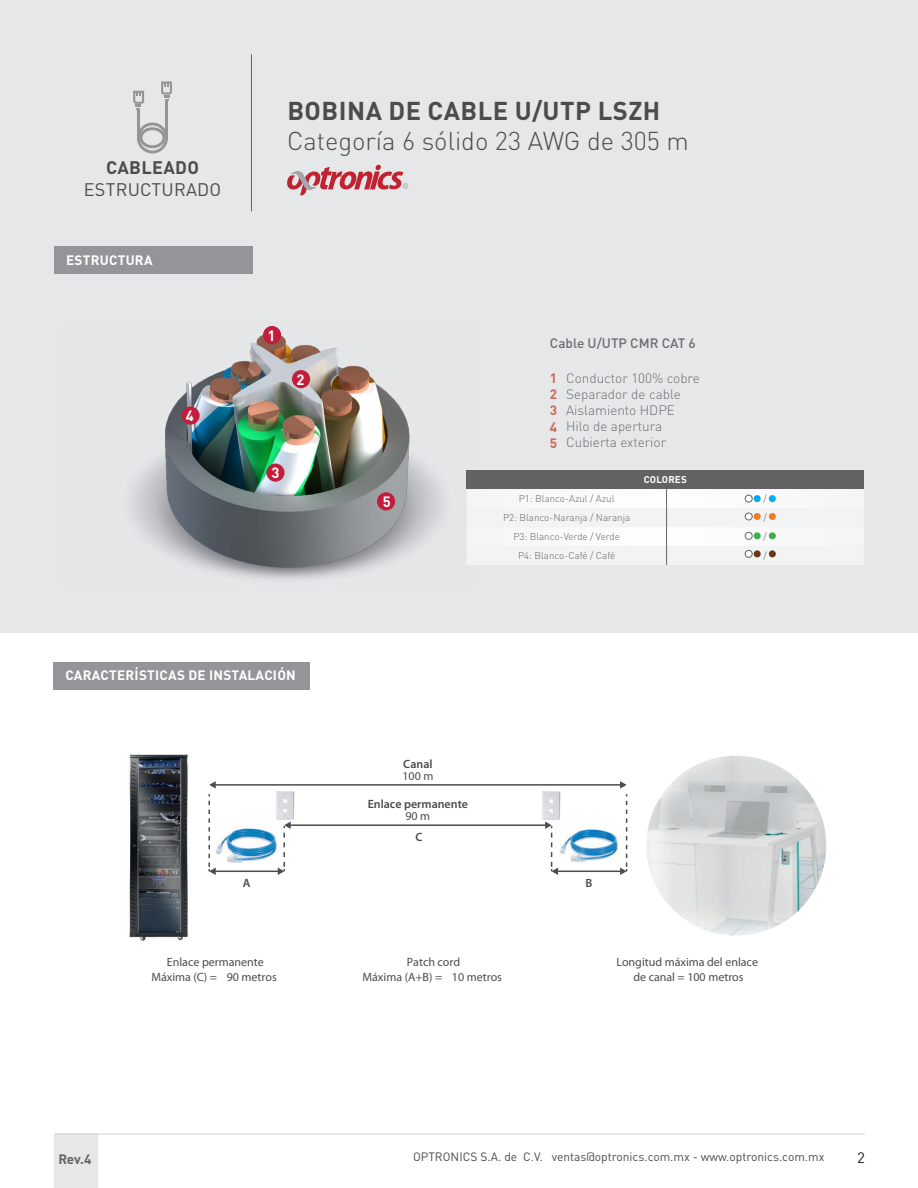
<style>
.page{position:relative;width:918px;height:1188px;background:#fff}
.page>*{position:absolute;margin:0;border:0;box-sizing:border-box;transform-origin:0 0}
.t1{font:300 25.5px "DIN Pro";color:#4b4c4d}
.t2{font:700 25.5px "DIN Pro";letter-spacing:.02em;color:#4b4c4d}
.t3{font:18px "DIN Pro";letter-spacing:.01em;color:#4b4c4d}
.t4{font:700 18px "DIN Pro";letter-spacing:.02em;color:#4b4c4d}
.t5{font:15px "DIN Pro";color:#231f20}
.t6{font:700 14.7px "DIN Pro";color:#fff}
.t7{font:300 13.5px/16.2px "DIN Pro";color:#6c6d70}
.t8{font:700 13.5px "DIN Pro";letter-spacing:.02em;color:#fff}
.t9{font:500 13.5px "DIN Pro";color:#6c6d70}
.t10{font:700 13.5px "DIN Pro";color:#636366}
.t11{font:700 13.5px/16.2px "DIN Pro";color:#ce6859;text-align:justify}
.t12{font:12px/14.4px "Myriad Pro";color:#4b4c4d;text-align:center}
.t13{font:12px "DIN Pro";color:#4b4c4d}
.t14{font:600 12px "Myriad Pro";color:#4b4c4d}
.t15{font:300 9.75px "DIN Pro";color:#636366}
.t16{font:700 9.75px "DIN Pro";letter-spacing:.02em;color:#fff}
</style>
<div class="page">
<div style="left:0;top:0;width:918px;height:632px;background:#e6e7e9"></div>
<div style="left:54px;top:1134px;width:44px;height:54px;background:#e6e7e9"></div>
<hr style="left:251px;top:54px;width:1px;height:157px;background:#636366">
<hr style="left:55px;top:1134px;width:810px;height:1px;background:#d1d2d4">
<svg style="left:287px;top:165px;width:121px;height:30px"></svg>
<svg style="left:137px;top:123px;width:31px;height:31px"></svg>
<hr style="left:137px;top:110px;width:3px;height:28px;background:#949594">
<hr style="left:165px;top:101px;width:3px;height:37px;background:#949594">
<svg style="left:133px;top:91px;width:11px;height:19px"></svg>
<svg style="left:161px;top:82px;width:11px;height:19px"></svg>
<div style="left:54px;top:246px;width:199px;height:28px;background:#939598"></div>
<img style="left:131px;top:326px;width:336px;height:254px">
<div style="left:292px;top:370px;width:18px;height:18px;background:#c21e3c;border-radius:50%"></div>
<div style="left:266px;top:464px;width:19px;height:18px;background:#c21e3c;border-radius:50%"></div>
<div style="left:182px;top:407px;width:18px;height:18px;background:#c21e3c;border-radius:50%"></div>
<div style="left:263px;top:326px;width:18px;height:18px;background:#c21e3c;border-radius:50%"></div>
<div style="left:377px;top:492px;width:18px;height:18px;background:#c21e3c;border-radius:50%"></div>
<div style="left:467px;top:470px;width:397px;height:19px;background:#636366"></div>
<svg style="left:467px;top:489px;width:397px;height:76px"></svg>
<div style="left:745px;top:495px;width:7px;height:7px;background:#fff;border-radius:50%"></div>
<div style="left:745px;top:495px;width:7px;height:7px;border:1px solid #636366;border-radius:50%"></div>
<div style="left:745px;top:513px;width:7px;height:7px;background:#fff;border-radius:50%"></div>
<div style="left:745px;top:513px;width:7px;height:7px;border:1px solid #636366;border-radius:50%"></div>
<div style="left:745px;top:532px;width:7px;height:7px;background:#fff;border-radius:50%"></div>
<div style="left:745px;top:532px;width:7px;height:8px;border:1px solid #636366;border-radius:50%"></div>
<div style="left:745px;top:550px;width:7px;height:7px;background:#fff;border-radius:50%"></div>
<div style="left:745px;top:550px;width:7px;height:8px;border:1px solid #636366;border-radius:50%"></div>
<div style="left:754px;top:495px;width:7px;height:7px;background:#00aeef;border-radius:50%"></div>
<div style="left:769px;top:495px;width:7px;height:7px;background:#00aeef;border-radius:50%"></div>
<div style="left:754px;top:513px;width:7px;height:7px;background:#ed7f23;border-radius:50%"></div>
<div style="left:769px;top:513px;width:7px;height:7px;background:#ed7f23;border-radius:50%"></div>
<div style="left:754px;top:532px;width:7px;height:7px;background:#40ae49;border-radius:50%"></div>
<div style="left:769px;top:532px;width:7px;height:7px;background:#40ae49;border-radius:50%"></div>
<div style="left:754px;top:550px;width:7px;height:7px;background:#6d3716;border-radius:50%"></div>
<div style="left:769px;top:550px;width:7px;height:7px;background:#6d3716;border-radius:50%"></div>
<img style="left:232px;top:828px;width:45px;height:35px">
<img style="left:560px;top:829px;width:58px;height:33px">
<img style="left:276px;top:792px;width:19px;height:28px">
<img style="left:542px;top:792px;width:19px;height:28px">
<img style="left:646px;top:756px;width:180px;height:180px;border-radius:90px">
<img style="left:129px;top:754px;width:103px;height:187px">
<hr style="left:215px;top:784px;width:406px;height:2px;background:#4b4c4d">
<hr style="left:290px;top:824px;width:256px;height:2px;background:#4b4c4d">
<hr style="left:215px;top:871px;width:64px;height:1px;background:#4b4c4d">
<svg style="left:208px;top:781px;width:8px;height:94px"></svg>
<svg style="left:278px;top:814px;width:13px;height:61px"></svg>
<hr style="left:557px;top:871px;width:64px;height:1px;background:#4b4c4d">
<svg style="left:545px;top:814px;width:13px;height:61px"></svg>
<svg style="left:620px;top:781px;width:7px;height:94px"></svg>
<div style="left:54px;top:662px;width:256px;height:27px;background:#939598"></div>
<h2 class="t4" style="left:106px;top:153px;width:95px">CABLEADO</h2>
<h2 class="t3" style="left:84px;top:177px;width:139px">ESTRUCTURADO</h2>
<p class="t8" style="left:66px;top:249px;width:88px">ESTRUCTURA</p>
<p class="t6" style="left:186px;top:404px;width:10px">4</p>
<h1 class="t2" style="left:287px;top:89px;width:375px">BOBINA DE CABLE U/UTP LSZH</h1>
<h1 class="t1" style="left:287px;top:121px;width:403px">Categoría 6 sólido 23 AWG de 305 m</h1>
<p class="t6" style="left:267px;top:323px;width:10px">1</p>
<p class="t6" style="left:296px;top:367px;width:10px">2</p>
<p class="t6" style="left:271px;top:460px;width:10px">3</p>
<p class="t6" style="left:383px;top:489px;width:10px">5</p>
<p class="t9" style="left:550px;top:333px;width:147px">Cable U/UTP CMR CAT 6</p>
<p class="t11" style="left:550px;top:368px;width:9px">1<br>2<br>3<br>4<br>5</p>
<p class="t7" style="left:566px;top:369px;width:135px">Conductor 100% cobre<br>Separador de cable<br>Aislamiento HDPE<br>Hilo de apertura<br>Cubierta exterior</p>
<p class="t16" style="left:644px;top:472px;width:44px">COLORES</p>
<p class="t15" style="left:519px;top:491px;width:97px">P1: Blanco-Azul / Azul</p>
<p class="t15" style="left:764px;top:491px;width:5px">/</p>
<p class="t15" style="left:503px;top:510px;width:129px">P2: Blanco-Naranja / Naranja</p>
<p class="t15" style="left:764px;top:510px;width:5px">/</p>
<p class="t15" style="left:513px;top:529px;width:108px">P3: Blanco-Verde / Verde</p>
<p class="t15" style="left:764px;top:529px;width:5px">/</p>
<p class="t15" style="left:518px;top:548px;width:99px">P4: Blanco-Café / Café</p>
<p class="t15" style="left:764px;top:548px;width:5px">/</p>
<p class="t8" style="left:65px;top:664px;width:232px">CARACTERÍSTICAS DE INSTALACIÓN</p>
<p class="t14" style="left:403px;top:756px;width:31px">Canal</p>
<p class="t12" style="left:402px;top:769px;width:33px">100 m</p>
<p class="t14" style="left:368px;top:796px;width:102px">Enlace permanente</p>
<p class="t12" style="left:405px;top:808px;width:26px">90 m</p>
<p class="t14" style="left:415px;top:829px;width:9px">C</p>
<p class="t14" style="left:243px;top:875px;width:9px">A</p>
<p class="t14" style="left:586px;top:875px;width:8px">B</p>
<p class="t12" style="left:151px;top:955px;width:127px">Enlace permanente<br>Máxima (C) = 90 metros</p>
<p class="t12" style="left:363px;top:955px;width:141px">Patch cord<br>Máxima (A+B) = 10 metros</p>
<p class="t12" style="left:616px;top:955px;width:143px">Longitud máxima del enlace de canal = 100 metros</p>
<p class="t10" style="left:58px;top:1148px;width:34px">Rev.4</p>
<p class="t13" style="left:413px;top:1149px;width:413px">OPTRONICS S.A. de C.V. ventas@optronics.com.mx - www.optronics.com.mx</p>
<p class="t5" style="left:857px;top:1148px;width:9px">2</p>
</div>
